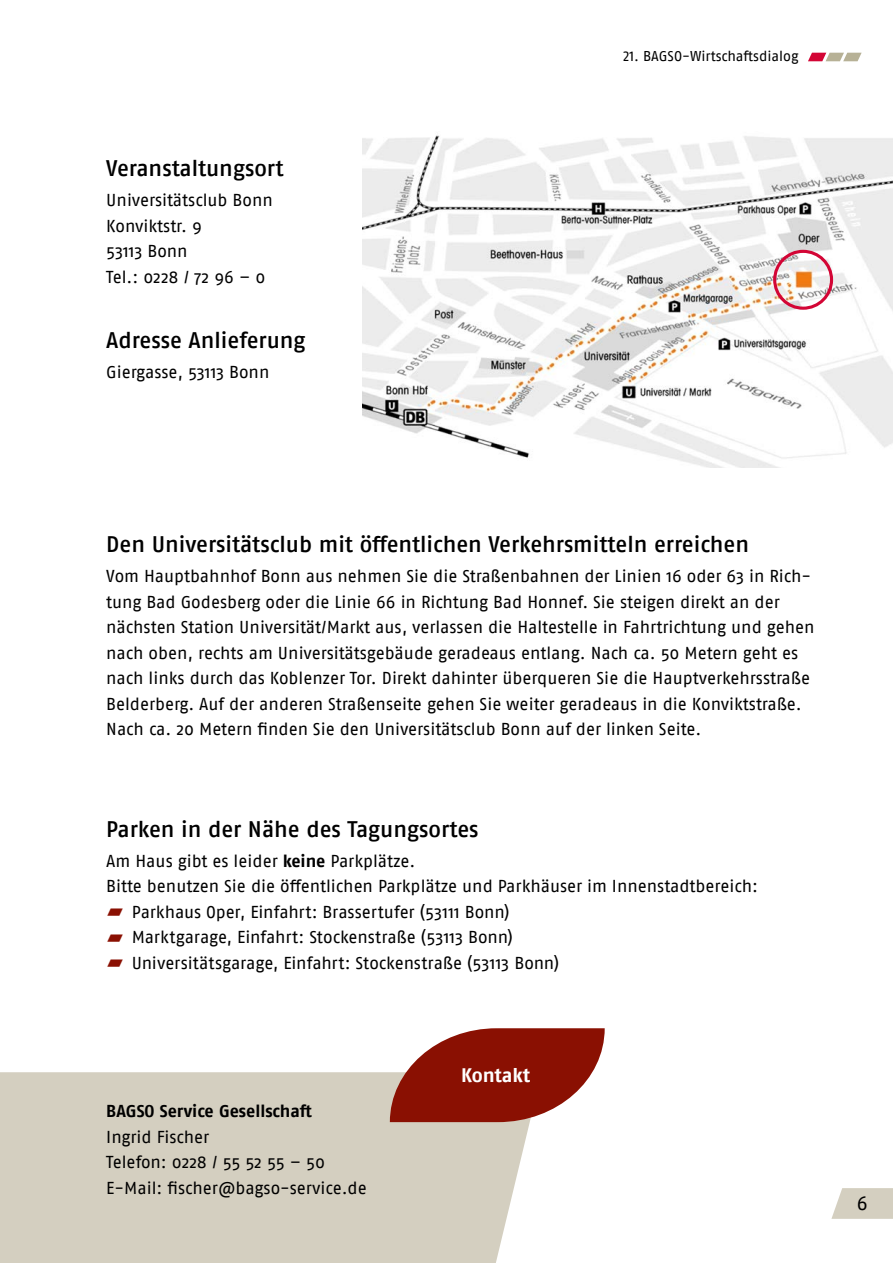
<style>
.page{position:relative;width:893px;height:1263px;background:#fff}
.page>*{position:absolute;margin:0;border:0;box-sizing:border-box;transform-origin:0 0}
.H1_Kontakt{font:500 22.5px "Fago Pro";letter-spacing:-.005em;color:#000}
.t1{font:700 19.5px "Fago Pro";letter-spacing:-.01em;color:#fff}
.t2{font:19.5px "Fago Pro";color:#000}
.t3{font:17.25px/25.5px "Fago Pro";letter-spacing:-.005em;color:#000}
.t4{font:700 17.25px "Fago Pro";letter-spacing:-.005em;color:#000}
.t5{font:14.25px "Fago Pro";color:#000}
.s1{font-weight:700}
</style>
<div class="page">
<svg style="left:808px;top:53px;width:54px;height:8px"></svg>
<div style="left:0;top:1072px;width:530px;height:191px;background:#d4cfc0"></div>
<svg style="left:390px;top:1028px;width:215px;height:94px"></svg>
<svg style="left:831px;top:1188px;width:62px;height:31px;background:#d8d3c6"></svg>
<img style="left:362px;top:135px;width:531px;height:333px">
<div style="left:773px;top:250px;width:60px;height:60px;border:3px solid #d30535;border-radius:50%"></div>
<h1 class="H1_Kontakt" style="left:106px;top:155px;width:179px">Veranstaltungsort</h1>
<p class="t3" style="left:106px;top:187px;width:168px">Universitätsclub Bonn</p>
<p class="t3" style="left:106px;top:213px;width:97px">Konviktstr. 9</p>
<p class="t3" style="left:106px;top:238px;width:83px">53113 Bonn</p>
<p class="t3" style="left:106px;top:264px;width:161px">Tel.: 0228 / 72 96 – 0</p>
<h1 class="H1_Kontakt" style="left:106px;top:327px;width:201px">Adresse Anlieferung</h1>
<p class="t3" style="left:106px;top:359px;width:165px">Giergasse, 53113 Bonn</p>
<p class="t5" style="left:623px;top:48px;width:177px">21. BAGSO-Wirtschaftsdialog</p>
<h1 class="H1_Kontakt" style="left:106px;top:531px;width:644px">Den Universitätsclub mit öffentlichen Verkehrsmitteln erreichen</h1>
<p class="t3" style="left:106px;top:563px;width:710px">Vom Hauptbahnhof Bonn aus nehmen Sie die Straßenbahnen der Linien 16 oder 63 in Rich&shy;tung Bad Godesberg oder die Linie 66 in Richtung Bad Honnef. Sie steigen direkt an der nächsten Station Universität/Markt aus, verlassen die Haltestelle in Fahrtrichtung und gehen nach oben, rechts am Universitätsgebäude geradeaus entlang. Nach ca. 50 Metern geht es nach links durch das Koblenzer Tor. Direkt dahinter überqueren Sie die Hauptverkehrsstraße Belderberg. Auf der anderen Straßenseite gehen Sie weiter geradeaus in die Konviktstraße.<br>Nach ca. 20 Metern finden Sie den Universitätsclub Bonn auf der linken Seite.</p>
<h1 class="H1_Kontakt" style="left:106px;top:816px;width:374px">Parken in der Nähe des Tagungsortes</h1>
<p class="t3" style="left:106px;top:848px;width:311px">Am Haus gibt es leider <span class="s1">keine</span> Parkplätze.</p>
<p class="t3" style="left:106px;top:874px;width:653px">Bitte benutzen Sie die öffentlichen Parkplätze und Parkhäuser im Innenstadtbereich:</p>
<p class="t3" style="left:132px;top:899px;width:379px">Parkhaus Oper, Einfahrt: Brassertufer (53111 Bonn)</p>
<p class="t3" style="left:132px;top:925px;width:383px">Marktgarage, Einfahrt: Stockenstraße (53113 Bonn)</p>
<p class="t3" style="left:132px;top:950px;width:429px">Universitätsgarage, Einfahrt: Stockenstraße (53113 Bonn)</p>
<p class="t4" style="left:106px;top:1101px;width:207px">BAGSO Service Gesellschaft</p>
<p class="t3" style="left:106px;top:1124px;width:105px">Ingrid Fischer</p>
<p class="t3" style="left:106px;top:1149px;width:220px">Telefon: 0228 / 55 52 55 – 50</p>
<p class="t3" style="left:106px;top:1175px;width:262px">E-Mail: fischer@bagso-service.de</p>
<h2 class="t1" style="left:461px;top:1063px;width:71px">Kontakt</h2>
<p class="t2" style="left:857px;top:1191px;width:13px">6</p>
</div>
